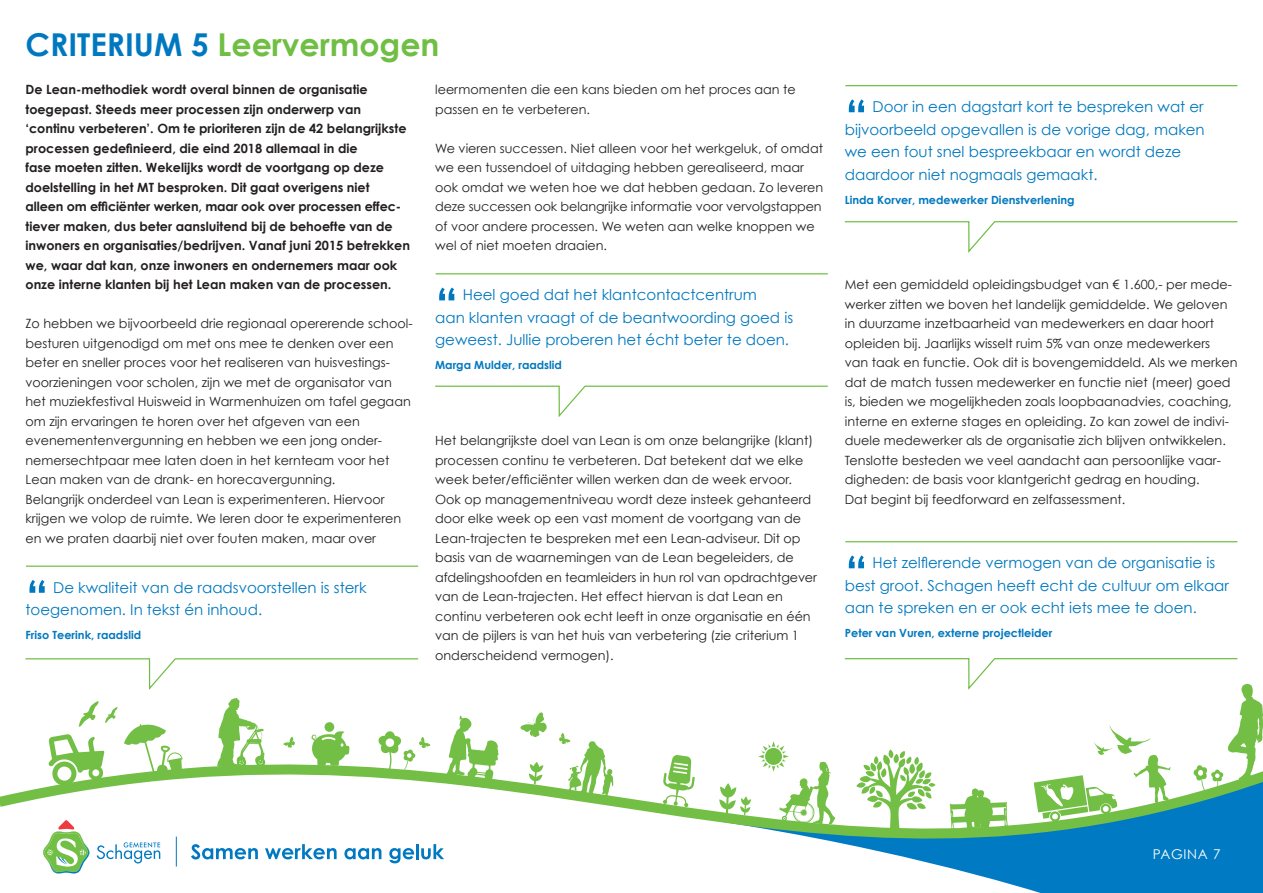
<style>
.page{position:relative;width:1263px;height:893px;background:#fff}
.page>*{position:absolute;margin:0;border:0;box-sizing:border-box;transform-origin:0 0}
.t1{font:700 31.5px "Century Gothic";color:#70be44}
.t2{font:15px/22.5px "Century Gothic";color:#0078bf}
.t3{font:13.5px "Century Gothic";letter-spacing:.05em;color:#fff}
.Bodycopy{font:12.75px/19.5px "Century Gothic";color:#231f20}
.Bodycopy-2{font:700 12.75px/19.5px "Century Gothic";color:#231f20}
.t4{font:700 11.25px "Century Gothic";color:#0078bf}
.s1{color:#0078bf}
</style>
<div class="page">
<svg style="left:0;top:698px;width:1263px;height:195px"></svg>
<svg style="left:310px;top:722px;width:39px;height:44px"></svg>
<svg style="left:559px;top:733px;width:54px;height:64px"></svg>
<svg style="left:124px;top:722px;width:59px;height:55px"></svg>
<svg style="left:49px;top:734px;width:55px;height:53px"></svg>
<svg style="left:719px;top:783px;width:32px;height:32px"></svg>
<svg style="left:529px;top:762px;width:14px;height:22px"></svg>
<svg style="left:447px;top:716px;width:52px;height:65px"></svg>
<svg style="left:663px;top:755px;width:32px;height:52px"></svg>
<svg style="left:191px;top:844px;width:67px;height:15px"></svg>
<svg style="left:265px;top:844px;width:72px;height:15px"></svg>
<svg style="left:344px;top:848px;width:37px;height:11px"></svg>
<svg style="left:389px;top:848px;width:25px;height:15px"></svg>
<hr style="left:416px;top:844px;width:3px;height:15px;background:#0079c2">
<svg style="left:421px;top:844px;width:23px;height:15px"></svg>
<svg style="left:176px;top:837px;width:1px;height:29px"></svg>
<svg style="left:97px;top:842px;width:63px;height:21px"></svg>
<svg style="left:43px;top:820px;width:46px;height:53px"></svg>
<svg style="left:29px;top:580px;width:16px;height:13px"></svg>
<svg style="left:439px;top:287px;width:15px;height:13px"></svg>
<svg style="left:849px;top:99px;width:15px;height:13px"></svg>
<svg style="left:849px;top:555px;width:15px;height:13px"></svg>
<svg style="left:25px;top:658px;width:394px;height:32px"></svg>
<svg style="left:435px;top:385px;width:393px;height:33px"></svg>
<svg style="left:844px;top:221px;width:394px;height:32px"></svg>
<svg style="left:843px;top:658px;width:420px;height:172px"></svg>
<hr style="left:26px;top:566px;width:392px;height:1px;background:#70be44">
<hr style="left:436px;top:273px;width:392px;height:1px;background:#70be44">
<hr style="left:845px;top:541px;width:392px;height:1px;background:#70be44">
<hr style="left:845px;top:85px;width:392px;height:1px;background:#70be44">
<p class="t1" style="left:26px;top:24px;width:415px"><span class="s1">CRITERIUM 5</span> Leervermogen</p>
<p class="Bodycopy-2" style="left:26px;top:79px;width:386px">De Lean-methodiek wordt overal binnen de organisatie toegepast. Steeds meer processen zijn onderwerp van ‘continu verbeteren’. Om te prioriteren zijn de 42 belangrijkste processen gedefinieerd, die eind 2018 allemaal in die<br>fase moeten zitten. Wekelijks wordt de voortgang op deze doelstelling in het MT besproken. Dit gaat overigens niet alleen om efficiënter werken, maar ook over processen effec&shy;tiever maken, dus beter aansluitend bij de behoefte van de inwoners en organisaties/bedrijven. Vanaf juni 2015 betrekken we, waar dat kan, onze inwoners en ondernemers maar ook onze interne klanten bij het Lean maken van de processen.</p>
<p class="Bodycopy" style="left:26px;top:314px;width:389px">Zo hebben we bijvoorbeeld drie regionaal opererende school&shy;besturen uitgenodigd om met ons mee te denken over een beter en sneller proces voor het realiseren van huisvestings&shy;voorzieningen voor scholen, zijn we met de organisator van het muziekfestival Huisweid in Warmenhuizen om tafel gegaan om zijn ervaringen te horen over het afgeven van een evenementenvergunning en hebben we een jong onder&shy;nemersechtpaar mee laten doen in het kernteam voor het Lean maken van de drank- en horecavergunning.</p>
<p class="Bodycopy" style="left:26px;top:489px;width:377px">Belangrijk onderdeel van Lean is experimenteren. Hiervoor krijgen we volop de ruimte. We leren door te experimenteren en we praten daarbij niet over fouten maken, maar over</p>
<p class="t2" style="left:26px;top:576px;width:343px;text-indent:28px">De kwaliteit van de raadsvoorstellen is sterk toegenomen. In tekst én inhoud.</p>
<p class="t4" style="left:26px;top:628px;width:117px">Friso Teerink, raadslid</p>
<p class="Bodycopy" style="left:435px;top:80px;width:362px">leermomenten die een kans bieden om het proces aan te passen en te verbeteren.</p>
<p class="Bodycopy" style="left:435px;top:138px;width:390px">We vieren successen. Niet alleen voor het werkgeluk, of omdat we een tussendoel of uitdaging hebben gerealiseerd, maar ook omdat we weten hoe we dat hebben gedaan. Zo leveren deze successen ook belangrijke informatie voor vervolgstappen of voor andere processen. We weten aan welke knoppen we wel of niet moeten draaien.</p>
<p class="t2" style="left:435px;top:284px;width:359px;text-align:center">Heel goed dat het klantcontactcentrum<br>aan klanten vraagt of de beantwoording goed is geweest. Jullie proberen het écht beter te doen.</p>
<p class="t4" style="left:435px;top:358px;width:128px">Marga Mulder, raadslid</p>
<p class="Bodycopy" style="left:435px;top:431px;width:383px">Het belangrijkste doel van Lean is om onze belangrijke (klant) processen continu te verbeteren. Dat betekent dat we elke week beter/efficiënter willen werken dan de week ervoor.<br>Ook op managementniveau wordt deze insteek gehanteerd door elke week op een vast moment de voortgang van de Lean-trajecten te bespreken met een Lean-adviseur. Dit op basis van de waarnemingen van de Lean begeleiders, de afdelingshoofden en teamleiders in hun rol van opdrachtgever van de Lean-trajecten. Het effect hiervan is dat Lean en continu verbeteren ook echt leeft in onze organisatie en één van de pijlers is van het huis van verbetering (zie criterium 1 onderscheidend vermogen).</p>
<p class="t2" style="left:845px;top:95px;width:361px;text-indent:28px">Door in een dagstart kort te bespreken wat er bijvoorbeeld opgevallen is de vorige dag, maken we een fout snel bespreekbaar en wordt deze daardoor niet nogmaals gemaakt.</p>
<p class="t4" style="left:845px;top:193px;width:231px">Linda Korver, medewerker Dienstverlening</p>
<p class="Bodycopy" style="left:845px;top:275px;width:394px">Met een gemiddeld opleidingsbudget van € 1.600,- per mede&shy;werker zitten we boven het landelijk gemiddelde. We geloven in duurzame inzetbaarheid van medewerkers en daar hoort opleiden bij. Jaarlijks wisselt ruim 5% van onze medewerkers<br>van taak en functie. Ook dit is bovengemiddeld. Als we merken dat de match tussen medewerker en functie niet (meer) goed is, bieden we mogelijkheden zoals loopbaanadvies, coaching, interne en externe stages en opleiding. Zo kan zowel de indivi&shy;duele medewerker als de organisatie zich blijven ontwikkelen.</p>
<p class="Bodycopy" style="left:845px;top:450px;width:378px">Tenslotte besteden we veel aandacht aan persoonlijke vaar&shy;digheden: de basis voor klantgericht gedrag en houding.<br>Dat begint bij feedforward en zelfassessment.</p>
<p class="t2" style="left:845px;top:551px;width:386px;text-indent:28px">Het zelflerende vermogen van de organisatie is best groot. Schagen heeft echt de cultuur om elkaar aan te spreken en er ook echt iets mee te doen.</p>
<p class="t4" style="left:845px;top:626px;width:209px">Peter van Vuren, externe projectleider</p>
<p class="t3" style="left:1153px;top:846px;width:69px">PAGINA 7</p>
</div>
